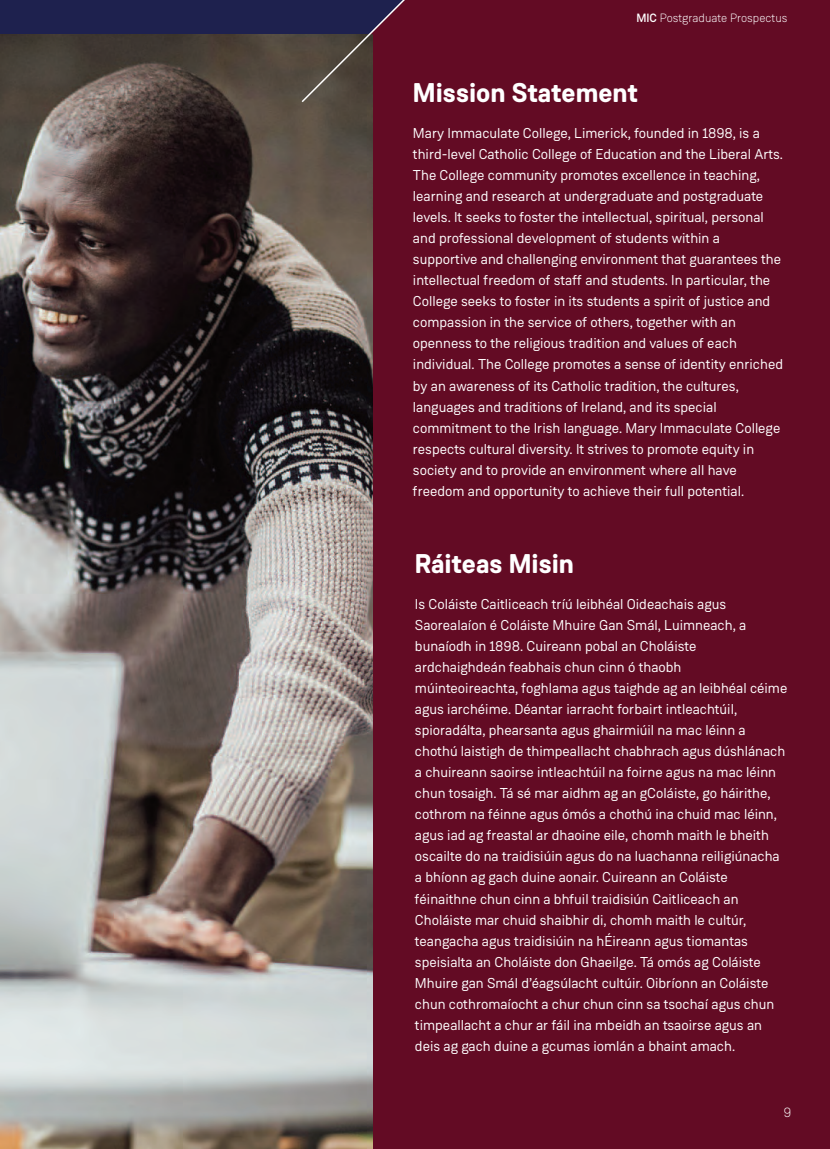
<style>
.page{position:relative;width:830px;height:1149px;background:#fff}
.page>*{position:absolute;margin:0;border:0;box-sizing:border-box;transform-origin:0 0}
.t1{font:700 27px "Weissenhof Grotesk";color:#fff}
.t2{font:14.25px/21px "Weissenhof Grotesk";color:#fff}
.t3{font:300 13.5px "Weissenhof Grotesk";color:#fff}
.t4{font:300 12px "Weissenhof Grotesk";color:#fff}
.s1{font-weight:500}
</style>
<div class="page">
<img style="left:0;top:34px;width:373px;height:1114px">
<div style="left:0;top:0;width:829px;height:34px;background:#1e214e"></div>
<div style="left:373px;top:34px;width:456px;height:1114px;background:#630b24"></div>
<svg style="left:300px;top:0;width:529px;height:104px"></svg>
<p class="t4" style="left:636px;top:14px;width:152px"><span class="s1">MIC</span> Postgraduate Prospectus</p>
<h1 class="t1" style="left:413px;top:83px;width:226px">Mission Statement</h1>
<p class="t2" style="left:413px;top:124px;width:371px">Mary Immaculate College, Limerick, founded in 1898, is a third-level Catholic College of Education and the Liberal Arts.<br>The College community promotes excellence in teaching, learning and research at undergraduate and postgraduate levels. It seeks to foster the intellectual, spiritual, personal and professional development of students within a supportive and challenging environment that guarantees the intellectual freedom of staff and students. In particular, the College seeks to foster in its students a spirit of justice and compassion in the service of others, together with an openness to the religious tradition and values of each individual. The College promotes a sense of identity enriched by an awareness of its Catholic tradition, the cultures, languages and traditions of Ireland, and its special commitment to the Irish language. Mary Immaculate College respects cultural diversity. It strives to promote equity in society and to provide an environment where all have freedom and opportunity to achieve their full potential.</p>
<h1 class="t1" style="left:415px;top:553px;width:160px">Ráiteas Misin</h1>
<p class="t2" style="left:415px;top:595px;width:373px">Is Coláiste Caitliceach tríú leibhéal Oideachais agus Saorealaíon é Coláiste Mhuire Gan Smál, Luimneach, a bunaíodh in 1898. Cuireann pobal an Choláiste ardchaighdeán feabhais chun cinn ó thaobh múinteoireachta, foghlama agus taighde ag an leibhéal céime agus iarchéime. Déantar iarracht forbairt intleachtúil, spioradálta, phearsanta agus ghairmiúil na mac léinn a chothú laistigh de thimpeallacht chabhrach agus dúshlánach a chuireann saoirse intleachtúil na foirne agus na mac léinn chun tosaigh. Tá sé mar aidhm ag an gColáiste, go háirithe, cothrom na féinne agus ómós a chothú ina chuid mac léinn, agus iad ag freastal ar dhaoine eile, chomh maith le bheith oscailte do na traidisiúin agus do na luachanna reiligiúnacha a bhíonn ag gach duine aonair. Cuireann an Coláiste féinaithne chun cinn a bhfuil traidisiún Caitliceach an Choláiste mar chuid shaibhir di, chomh maith le cultúr, teangacha agus traidisiúin na hÉireann agus tiomantas speisialta an Choláiste don Ghaeilge. Tá omós ag Coláiste Mhuire gan Smál d’éagsúlacht cultúir. Oibríonn an Coláiste chun cothromaíocht a chur chun cinn sa tsochaí agus chun timpeallacht a chur ar fáil ina mbeidh an tsaoirse agus an deis ag gach duine a gcumas iomlán a bhaint amach.</p>
<p class="t3" style="left:783px;top:1106px;width:9px">9</p>
</div>
